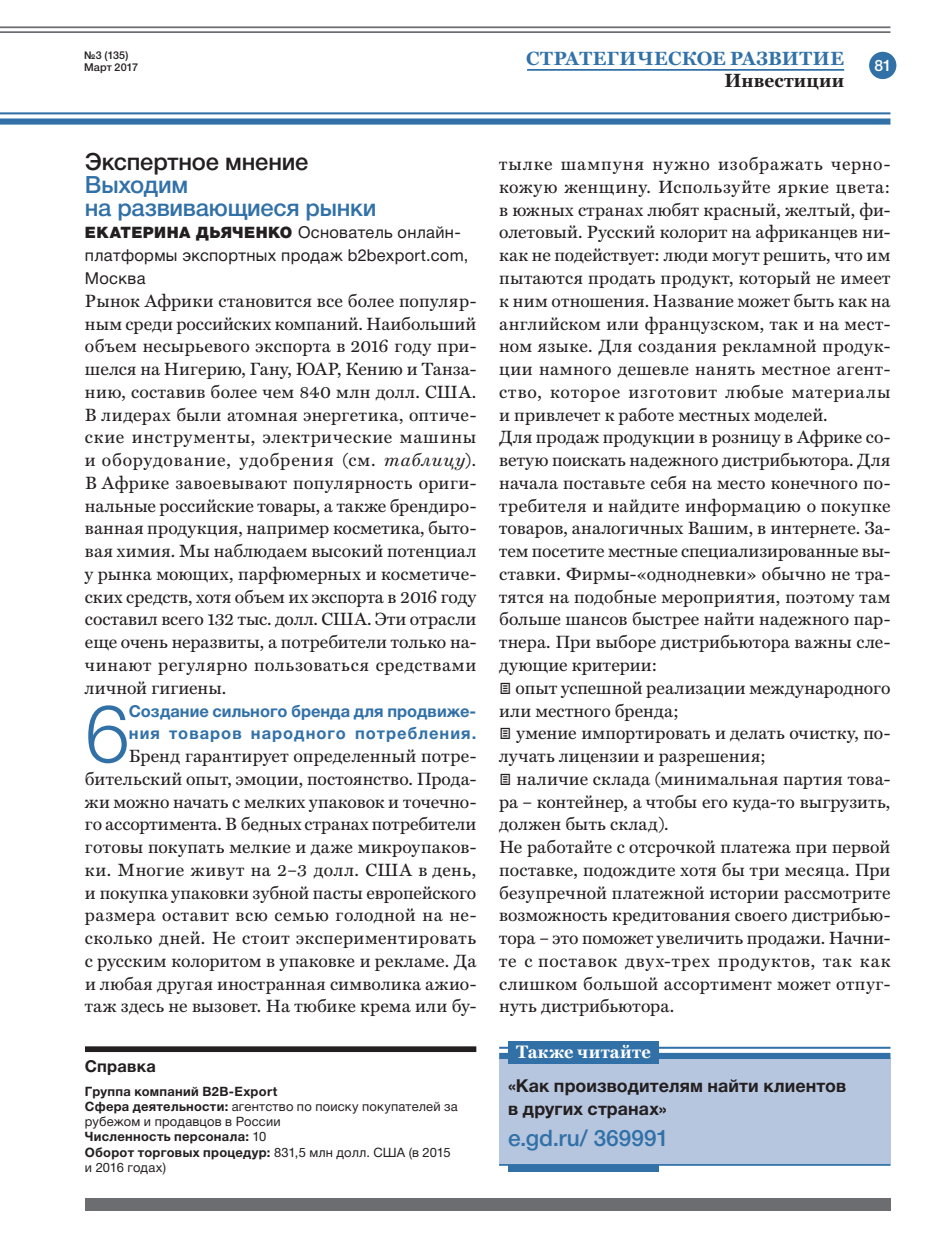
<style>
.page{position:relative;width:943px;height:1241px;background:#fff}
.page>*{position:absolute;margin:0;border:0;box-sizing:border-box;transform-origin:0 0}
.t1{font:300 80.33px "Helvetica Neue Cyr";color:#3171a8}
.t2{font:500 23.8px/22.8px "Helvetica Neue Cyr";letter-spacing:-.015em;color:#3171a8}
.t3{font:500 23.8px "Helvetica Neue Cyr";letter-spacing:-.01em;color:#231f20}
.t4{font:500 22.75px "Helvetica Neue Cyr";letter-spacing:-.005em;color:#3171a8}
.t5{font:700 19.25px "CEO Miller";letter-spacing:.025em;color:#3171a8}
.t6{font:700 19.25px "CEO Miller";letter-spacing:.01em;color:#231f20}
.t7{font:700 18.2px "CEO Miller";letter-spacing:.015em;color:#fff}
.t8{font:17.85px/22.8px "CEO Miller";letter-spacing:.015em;color:#231f20;text-align:justify}
.t9{font:700 17.85px/22.8px "Helvetica Neue Cyr";letter-spacing:.005em;color:#231f20}
.t10{font:700 16.45px/22.8px "Helvetica Neue Cyr";letter-spacing:.015em;color:#3171a8}
.t11{font:16.45px/22.8px "Helvetica Neue Cyr";letter-spacing:.02em;color:#231f20}
.t12{font:700 16.45px "Helvetica Neue Cyr";letter-spacing:.01em;color:#231f20}
.t13{font:900 15.75px "Helvetica Neue Cyr";letter-spacing:.025em;color:#231f20}
.t14{font:500 15.75px "Helvetica Neue Cyr";color:#fff}
.t15{font:12.95px/15.2px "Helvetica Neue Cyr";letter-spacing:.015em;color:#231f20}
.t16{font:500 10.85px/11.4px "Helvetica Neue Cyr";letter-spacing:.005em;color:#231f20}
.s1{font-weight:400;font-size:16.45px}
.s2{font-style:italic}
.s3{font-weight:700}
.s4{font-family:"GD Celestial"}
</style>
<div class="page">
<hr style="left:0;top:31px;width:890px;height:2px;background:#6c6d70">
<hr style="left:0;top:26px;width:890px;height:2px;background:#6c6d70">
<hr style="left:0;top:112px;width:890px;height:2px;background:#3171a8">
<div style="left:0;top:118px;width:890px;height:7px;background:#3171a8"></div>
<div style="left:869px;top:52px;width:27px;height:27px;background:#3171a8;border-radius:50%"></div>
<div style="left:85px;top:1197px;width:805px;height:13px;background:#6c6d70"></div>
<hr style="left:527px;top:69px;width:317px;height:2px;background:#3171a8">
<div style="left:499px;top:1058px;width:391px;height:106px;background:#b7c6df"></div>
<hr style="left:499px;top:1163px;width:391px;height:2px;background:#3171a8">
<hr style="left:499px;top:1046px;width:391px;height:2px;background:#3171a8">
<div style="left:499px;top:1052px;width:391px;height:6px;background:#3171a8"></div>
<div style="left:508px;top:1165px;width:150px;height:6px;background:#3171a8"></div>
<div style="left:508px;top:1041px;width:150px;height:23px;background:#3171a8"></div>
<div style="left:85px;top:1046px;width:391px;height:5px;background:#231f20"></div>
<p class="t16" style="left:84px;top:50px;width:55px">№3 (135)<br>Март 2017</p>
<p class="t5" style="left:526px;top:47px;width:319px">СТРАТЕГИЧЕСКОЕ РАЗВИТИЕ</p>
<p class="t6" style="left:724px;top:69px;width:121px">Инвестиции</p>
<p class="t14" style="left:874px;top:57px;width:18px">81</p>
<h2 class="t3" style="left:85px;top:149px;width:225px">Экспертное мнение</h2>
<h2 class="t2" style="left:85px;top:173px;width:293px">Выходим<br>на развивающиеся рынки</h2>
<p class="t13" style="left:85px;top:224px;width:377px">ЕКАТЕРИНА ДЬЯЧЕНКО <span class="s1">Основатель онлайн-</span></p>
<p class="t11" style="left:85px;top:244px;width:385px">платформы экспортных продаж b2bexport.com,<br>Москва</p>
<p class="t8" style="left:85px;top:289px;width:393px">Рынок Африки становится все более популяр&shy;ным среди российских компаний. Наибольший объем несырьевого экспорта в 2016 году при&shy;шелся на Нигерию, Гану, ЮАР, Кению и Танза&shy;нию, составив более чем 840 млн долл. США.<br>В лидерах были атомная энергетика, оптиче&shy;ские инструменты, электрические машины и оборудование, удобрения (см. <span class="s2">таблицу</span>)<span class="s2">.<br></span>В Африке завоевывают популярность ориги&shy;нальные российские товары, а также брендиро&shy;ванная продукция, например косметика, быто&shy;вая химия. Мы наблюдаем высокий потенциал у рынка моющих, парфюмерных и косметиче&shy;ских средств, хотя объем их экспорта в 2016 году составил всего 132 тыс. долл. США. Эти отрасли еще очень неразвиты, а потребители только на&shy;чинают регулярно пользоваться средствами личной гигиены.</p>
<h1 class="t1" style="left:85px;top:689px;width:46px">6</h1>
<p class="t10" style="left:129px;top:699px;width:349px">Создание сильного бренда для продвиже&shy;ния товаров народного потребления.</p>
<p class="t8" style="left:85px;top:744px;width:393px;text-indent:44px">Бренд гарантирует определенный потре&shy;бительский опыт, эмоции, постоянство. Прода&shy;жи можно начать с мелких упаковок и точечно&shy;го ассортимента. В бедных странах потребители готовы покупать мелкие и даже микроупаков&shy;ки. Многие живут на 2–3 долл. США в день, и покупка упаковки зубной пасты европейского размера оставит всю семью голодной на не&shy;сколько дней. Не стоит экспериментировать с русским колоритом в упаковке и рекламе. Да и любая другая иностранная символика ажио&shy;таж здесь не вызовет. На тюбике крема или бу-</p>
<p class="t12" style="left:85px;top:1056px;width:72px">Справка</p>
<p class="t15" style="left:85px;top:1083px;width:374px"><span class="s3">Группа компаний B2B-Export<br>Сфера деятельности:</span> агентство по поиску покупателей за рубежом и продавцов в России<br><span class="s3">Численность персонала:</span> 10<br><span class="s3">Оборот торговых процедур:</span> 831,5 млн долл. США (в 2015 и 2016 годах)</p>
<p class="t8" style="left:499px;top:152px;width:393px;text-align:left">тылке шампуня нужно изображать черно&shy;кожую женщину. Используйте яркие цвета: в южных странах любят красный, желтый, фи&shy;олетовый. Русский колорит на африканцев ни&shy;как не подействует: люди могут решить, что им пытаются продать продукт, который не имеет к ним отношения. Название может быть как на английском или французском, так и на мест&shy;ном языке. Для создания рекламной продук&shy;ции намного дешевле нанять местное агент&shy;ство, которое изготовит любые материалы и привлечет к работе местных моделей.<br>Для продаж продукции в розницу в Африке со&shy;ветую поискать надежного дистрибьютора. Для начала поставьте себя на место конечного по&shy;требителя и найдите информацию о покупке товаров, аналогичных Вашим, в интернете. За&shy;тем посетите местные специализированные вы&shy;ставки. Фирмы-«однодневки» обычно не тра&shy;тятся на подобные мероприятия, поэтому там больше шансов быстрее найти надежного пар&shy;тнера. При выборе дистрибьютора важны сле&shy;дующие критерии:<br><span class="s4">±</span> опыт успешной реализации международного или местного бренда;<br><span class="s4">±</span> умение импортировать и делать очистку, по&shy;лучать лицензии и разрешения;<br><span class="s4">±</span> наличие склада (минимальная партия това&shy;ра – контейнер, а чтобы его куда-то выгрузить, должен быть склад).<br>Не работайте с отсрочкой платежа при первой поставке, подождите хотя бы три месяца. При безупречной платежной истории рассмотрите возможность кредитования своего дистрибью&shy;тора – это поможет увеличить продажи. Начни&shy;те с поставок двух-трех продуктов, так как слишком большой ассортимент может отпуг&shy;нуть дистрибьютора.</p>
<p class="t7" style="left:516px;top:1040px;width:136px">Также читайте</p>
<p class="t9" style="left:508px;top:1074px;width:340px">«Как производителям найти клиентов в других странах»</p>
<p class="t4" style="left:508px;top:1125px;width:162px">e.gd.ru/ 369991</p>
</div>
